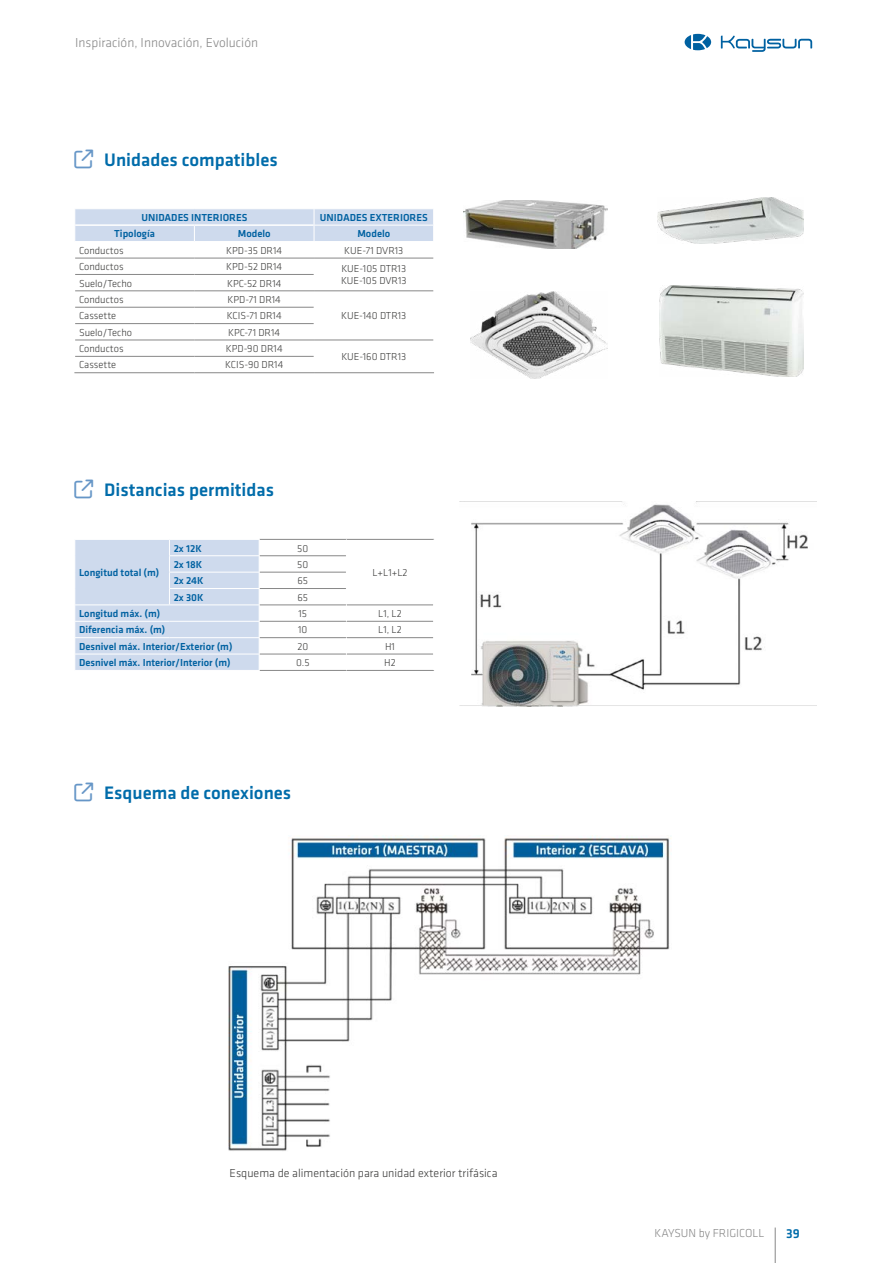
<style>
.page{position:relative;width:893px;height:1263px;background:#fff}
.page>*{position:absolute;margin:0;border:0;box-sizing:border-box;transform-origin:0 0}
.t1{font:500 18.75px "Klavika Basic";color:#006caa}
.t2{font:300 13.5px "Klavika Basic";color:#878787}
.t3{font:500 13.5px "Klavika Basic";color:#006caa}
.pie_foto{font:300 12px "Klavika Basic";color:#3c3c3b}
.t4{font:300 12px "Klavika Basic";color:#878787}
.tabla_encabezado{font:500 10.5px "Klavika Basic";color:#0061a1}
.tabla_txt{font:300 10.5px "Klavika Basic";color:#3c3c3b}
.tabla_txt_izq{font:300 10.5px "Klavika Basic";color:#3c3c3b}
</style>
<div class="page">
<svg style="left:685px;top:34px;width:26px;height:16px"></svg>
<svg style="left:721px;top:35px;width:91px;height:17px"></svg>
<hr style="left:775px;top:1227px;width:1px;height:36px;background:#878787">
<svg style="left:75px;top:209px;width:359px;height:147px"></svg>
<hr style="left:75px;top:258px;width:119px;height:1px;background:#878787">
<hr style="left:194px;top:258px;width:120px;height:1px;background:#878787">
<hr style="left:314px;top:258px;width:119px;height:1px;background:#878787">
<hr style="left:75px;top:274px;width:119px;height:1px;background:#878787">
<hr style="left:194px;top:274px;width:120px;height:1px;background:#878787">
<hr style="left:75px;top:291px;width:119px;height:1px;background:#878787">
<hr style="left:194px;top:291px;width:120px;height:1px;background:#878787">
<hr style="left:314px;top:291px;width:119px;height:1px;background:#878787">
<hr style="left:75px;top:307px;width:119px;height:1px;background:#878787">
<hr style="left:194px;top:307px;width:120px;height:1px;background:#878787">
<hr style="left:75px;top:323px;width:119px;height:1px;background:#878787">
<hr style="left:194px;top:323px;width:120px;height:1px;background:#878787">
<hr style="left:75px;top:340px;width:119px;height:1px;background:#878787">
<hr style="left:194px;top:340px;width:120px;height:1px;background:#878787">
<hr style="left:314px;top:340px;width:119px;height:1px;background:#878787">
<hr style="left:75px;top:356px;width:119px;height:1px;background:#878787">
<hr style="left:194px;top:356px;width:120px;height:1px;background:#878787">
<hr style="left:74px;top:372px;width:120px;height:1px;background:#878787">
<hr style="left:194px;top:372px;width:120px;height:1px;background:#878787">
<hr style="left:314px;top:372px;width:120px;height:1px;background:#878787">
<hr style="left:75px;top:224px;width:119px;height:2px;background:#fff">
<hr style="left:194px;top:224px;width:120px;height:2px;background:#fff">
<img style="left:460px;top:504px;width:356px;height:203px">
<img style="left:228px;top:836px;width:442px;height:315px">
<hr style="left:260px;top:539px;width:86px;height:1px;background:#878787">
<hr style="left:346px;top:539px;width:88px;height:1px;background:#878787">
<hr style="left:260px;top:555px;width:86px;height:1px;background:#878787">
<hr style="left:260px;top:572px;width:86px;height:1px;background:#878787">
<hr style="left:260px;top:588px;width:86px;height:1px;background:#878787">
<hr style="left:260px;top:605px;width:86px;height:1px;background:#878787">
<hr style="left:346px;top:605px;width:87px;height:1px;background:#878787">
<hr style="left:260px;top:621px;width:86px;height:1px;background:#878787">
<hr style="left:346px;top:621px;width:87px;height:1px;background:#878787">
<hr style="left:260px;top:637px;width:86px;height:1px;background:#878787">
<hr style="left:346px;top:637px;width:87px;height:1px;background:#878787">
<hr style="left:260px;top:654px;width:86px;height:1px;background:#878787">
<hr style="left:346px;top:654px;width:87px;height:1px;background:#878787">
<hr style="left:260px;top:670px;width:86px;height:1px;background:#878787">
<hr style="left:346px;top:670px;width:88px;height:1px;background:#878787">
<svg style="left:75px;top:539px;width:185px;height:131px"></svg>
<hr style="left:74px;top:654px;width:95px;height:1px;background:#fff">
<hr style="left:169px;top:654px;width:91px;height:1px;background:#fff">
<img style="left:463px;top:201px;width:145px;height:48px">
<img style="left:657px;top:197px;width:147px;height:46px">
<img style="left:470px;top:292px;width:137px;height:86px">
<img style="left:659px;top:286px;width:144px;height:90px">
<p class="t2" style="left:75px;top:34px;width:184px">Inspiración, Innovación, Evolución</p>
<p class="t1" style="left:104px;top:147px;width:175px">Unidades compatibles</p>
<p class="tabla_encabezado" style="left:141px;top:210px;width:107px">UNIDADES INTERIORES</p>
<p class="tabla_encabezado" style="left:320px;top:210px;width:109px">UNIDADES EXTERIORES</p>
<p class="tabla_encabezado" style="left:114px;top:227px;width:42px">Tipología</p>
<p class="tabla_encabezado" style="left:238px;top:227px;width:34px">Modelo</p>
<p class="tabla_encabezado" style="left:357px;top:227px;width:34px">Modelo</p>
<p class="tabla_txt_izq" style="left:79px;top:244px;width:46px">Conductos</p>
<p class="tabla_txt" style="left:226px;top:244px;width:57px">KPD-35 DR14</p>
<p class="tabla_txt" style="left:344px;top:244px;width:61px">KUE-71 DVR13</p>
<p class="tabla_txt_izq" style="left:79px;top:260px;width:46px">Conductos</p>
<p class="tabla_txt" style="left:226px;top:260px;width:57px">KPD-52 DR14</p>
<p class="tabla_txt" style="left:341px;top:263px;width:66px">KUE-105 DTR13</p>
<p class="tabla_txt_izq" style="left:79px;top:277px;width:55px">Suelo/Techo</p>
<p class="tabla_txt" style="left:227px;top:277px;width:56px">KPC-52 DR14</p>
<p class="tabla_txt" style="left:341px;top:275px;width:67px">KUE-105 DVR13</p>
<p class="tabla_txt_izq" style="left:79px;top:293px;width:46px">Conductos</p>
<p class="tabla_txt" style="left:228px;top:293px;width:55px">KPD-71 DR14</p>
<p class="tabla_txt_izq" style="left:79px;top:310px;width:39px">Cassette</p>
<p class="tabla_txt" style="left:227px;top:310px;width:56px">KCIS-71 DR14</p>
<p class="tabla_txt" style="left:341px;top:310px;width:67px">KUE-140 DTR13</p>
<p class="tabla_txt_izq" style="left:79px;top:326px;width:55px">Suelo/Techo</p>
<p class="tabla_txt" style="left:228px;top:326px;width:53px">KPC-71 DR14</p>
<p class="tabla_txt_izq" style="left:79px;top:342px;width:46px">Conductos</p>
<p class="tabla_txt" style="left:226px;top:342px;width:58px">KPD-90 DR14</p>
<p class="tabla_txt" style="left:341px;top:350px;width:66px">KUE-160 DTR13</p>
<p class="tabla_txt_izq" style="left:79px;top:359px;width:39px">Cassette</p>
<p class="tabla_txt" style="left:225px;top:359px;width:60px">KCIS-90 DR14</p>
<p class="t1" style="left:104px;top:477px;width:171px">Distancias permitidas</p>
<p class="tabla_encabezado" style="left:79px;top:565px;width:82px">Longitud total (m)</p>
<p class="tabla_encabezado" style="left:174px;top:541px;width:30px">2x 12K</p>
<p class="tabla_txt" style="left:297px;top:542px;width:13px">50</p>
<p class="tabla_encabezado" style="left:174px;top:557px;width:30px">2x 18K</p>
<p class="tabla_txt" style="left:297px;top:558px;width:13px">50</p>
<p class="tabla_encabezado" style="left:174px;top:574px;width:31px">2x 24K</p>
<p class="tabla_txt" style="left:297px;top:574px;width:12px">65</p>
<p class="tabla_encabezado" style="left:174px;top:590px;width:31px">2x 30K</p>
<p class="tabla_txt" style="left:297px;top:591px;width:12px">65</p>
<p class="tabla_txt" style="left:372px;top:566px;width:37px">L+L1+L2</p>
<p class="tabla_encabezado" style="left:79px;top:606px;width:83px">Longitud máx. (m)</p>
<p class="tabla_txt" style="left:298px;top:607px;width:10px">15</p>
<p class="tabla_txt" style="left:378px;top:607px;width:25px">L1, L2</p>
<p class="tabla_encabezado" style="left:79px;top:623px;width:88px">Diferencia máx. (m)</p>
<p class="tabla_txt" style="left:298px;top:624px;width:11px">10</p>
<p class="tabla_txt" style="left:378px;top:624px;width:25px">L1, L2</p>
<p class="tabla_encabezado" style="left:79px;top:639px;width:155px">Desnivel máx. Interior/Exterior (m)</p>
<p class="tabla_txt" style="left:297px;top:640px;width:12px">20</p>
<p class="tabla_txt" style="left:385px;top:640px;width:11px">H1</p>
<p class="tabla_encabezado" style="left:79px;top:656px;width:153px">Desnivel máx. Interior/Interior (m)</p>
<p class="tabla_txt" style="left:296px;top:656px;width:15px">0.5</p>
<p class="tabla_txt" style="left:384px;top:656px;width:13px">H2</p>
<p class="t1" style="left:104px;top:780px;width:189px">Esquema de conexiones</p>
<p class="pie_foto" style="left:230px;top:1166px;width:269px">Esquema de alimentación para unidad exterior trifásica</p>
<p class="t4" style="left:654px;top:1226px;width:111px">KAYSUN by FRIGICOLL</p>
<p class="t3" style="left:786px;top:1224px;width:15px">39</p>
</div>
